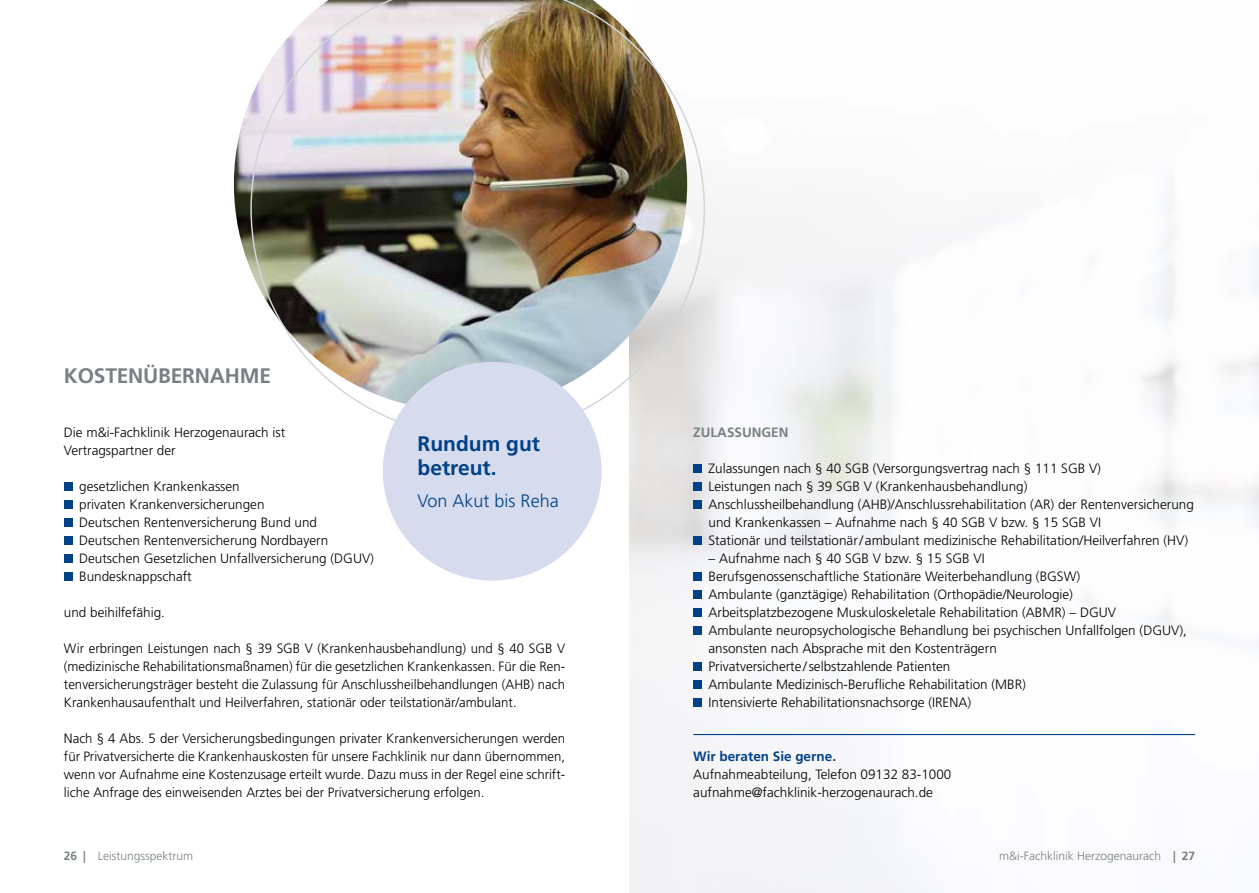
<style>
.page{position:relative;width:1259px;height:893px;background:#fff}
.page>*{position:absolute;margin:0;border:0;box-sizing:border-box;transform-origin:0 0}
.t1{font:700 21px/24.3px "Frutiger LT Pro";color:#004188}
.t2{font:700 21px "Frutiger LT Pro";letter-spacing:-.01em;color:#768085}
.t3{font:300 18px "Frutiger LT Pro";color:#004188}
.t4{font:300 13.5px/18px "Frutiger LT Pro";color:#000}
.t5{font:700 13.5px "Frutiger LT Pro";color:#004188}
.t6{font:700 13.5px "Frutiger LT Pro";color:#768085}
.t7{font:300 12px "Frutiger LT Pro";color:#768085}
.s1{font-weight:700}
</style>
<div class="page">
<div style="left:64px;top:482px;width:8px;height:9px;background:#004188"></div>
<div style="left:64px;top:500px;width:8px;height:9px;background:#004188"></div>
<div style="left:64px;top:518px;width:8px;height:9px;background:#004188"></div>
<div style="left:64px;top:536px;width:8px;height:9px;background:#004188"></div>
<div style="left:64px;top:554px;width:8px;height:9px;background:#004188"></div>
<div style="left:64px;top:572px;width:8px;height:9px;background:#004188"></div>
<hr style="left:693px;top:734px;width:502px;height:1px;background:#004188">
<div style="left:693px;top:464px;width:9px;height:9px;background:#004188"></div>
<div style="left:693px;top:482px;width:9px;height:9px;background:#004188"></div>
<div style="left:693px;top:500px;width:9px;height:9px;background:#004188"></div>
<div style="left:693px;top:536px;width:9px;height:9px;background:#004188"></div>
<div style="left:693px;top:572px;width:9px;height:9px;background:#004188"></div>
<div style="left:693px;top:590px;width:9px;height:9px;background:#004188"></div>
<div style="left:693px;top:608px;width:9px;height:9px;background:#004188"></div>
<div style="left:693px;top:626px;width:9px;height:9px;background:#004188"></div>
<div style="left:693px;top:662px;width:9px;height:9px;background:#004188"></div>
<div style="left:693px;top:680px;width:9px;height:9px;background:#004188"></div>
<div style="left:693px;top:698px;width:9px;height:9px;background:#004188"></div>
<img style="left:234px;top:101px;width:16px;height:167px">
<img style="left:250px;top:0;width:455px;height:437px">
<div style="left:383px;top:362px;width:218px;height:219px;background:#d6dced;border-radius:50%"></div>
<h1 class="t2" style="left:64px;top:363px;width:209px">KOSTENÜBERNAHME</h1>
<p class="t4" style="left:64px;top:423px;width:223px">Die m&amp;i-Fachklinik Herzogenaurach ist<br>Vertragspartner der</p>
<p class="t4" style="left:79px;top:477px;width:296px">gesetzlichen Krankenkassen<br>privaten Krankenversicherungen<br>Deutschen Rentenversicherung Bund und Deutschen Rentenversicherung Nordbayern Deutschen Gesetzlichen Unfallversicherung (DGUV)<br>Bundesknappschaft</p>
<p class="t4" style="left:64px;top:603px;width:103px">und beihilfefähig.</p>
<p class="t4" style="left:64px;top:639px;width:503px;text-align:justify">Wir erbringen Leistungen nach § 39 SGB V (Krankenhausbehandlung) und § 40 SGB V (medizinische Rehabilitationsmaßnamen) für die gesetzlichen Krankenkassen. Für die Ren&shy;tenversicherungsträger besteht die Zulassung für Anschlussheilbehandlungen (AHB) nach Krankenhausaufenthalt und Heilverfahren, stationär oder teilstationär/ambulant.</p>
<p class="t4" style="left:64px;top:729px;width:503px;text-align:justify">Nach § 4 Abs. 5 der Versicherungsbedingungen privater Krankenversicherungen werden für Privatversicherte die Krankenhauskosten für unsere Fachklinik nur dann übernommen, wenn vor Aufnahme eine Kostenzusage erteilt wurde. Dazu muss in der Regel eine schrift&shy;liche Anfrage des einweisenden Arztes bei der Privatversicherung erfolgen.</p>
<h1 class="t1" style="left:417px;top:431px;width:124px">Rundum gut betreut.</h1>
<h2 class="t3" style="left:417px;top:491px;width:143px">Von Akut bis Reha</h2>
<p class="t6" style="left:693px;top:424px;width:97px">ZULASSUNGEN</p>
<p class="t4" style="left:708px;top:459px;width:487px">Zulassungen nach § 40 SGB (Versorgungsvertrag nach § 111 SGB V)<br>Leistungen nach § 39 SGB V (Krankenhausbehandlung)<br>Anschlussheilbehandlung (AHB)/Anschlussrehabilitation (AR) der Rentenversicherung und Krankenkassen – Aufnahme nach § 40 SGB V bzw. § 15 SGB VI<br>Stationär und teilstationär/ambulant medizinische Rehabilitation/Heilverfahren (HV)</p>
<p class="t4" style="left:708px;top:549px;width:480px">– Aufnahme nach § 40 SGB V bzw. § 15 SGB VI<br>Berufsgenossenschaftliche Stationäre Weiterbehandlung (BGSW)<br>Ambulante (ganztägige) Rehabilitation (Orthopädie/Neurologie)<br>Arbeitsplatzbezogene Muskuloskeletale Rehabilitation (ABMR) – DGUV<br>Ambulante neuropsychologische Behandlung bei psychischen Unfallfolgen (DGUV), ansonsten nach Absprache mit den Kostenträgern<br>Privatversicherte /selbstzahlende Patienten<br>Ambulante Medizinisch-Berufliche Rehabilitation (MBR)<br>Intensivierte Rehabilitationsnachsorge (IRENA)</p>
<p class="t5" style="left:693px;top:748px;width:144px">Wir beraten Sie gerne.</p>
<p class="t4" style="left:693px;top:765px;width:260px">Aufnahmeabteilung, Telefon 09132 83-1000 aufnahme@fachklinik-herzogenaurach.de</p>
<p class="t7" style="left:64px;top:848px;width:131px"><span class="s1">26 |</span> Leistungsspektrum</p>
<p class="t7" style="left:999px;top:848px;width:198px">m&amp;i-Fachklinik Herzogenaurach <span class="s1">| 27</span></p>
</div>
